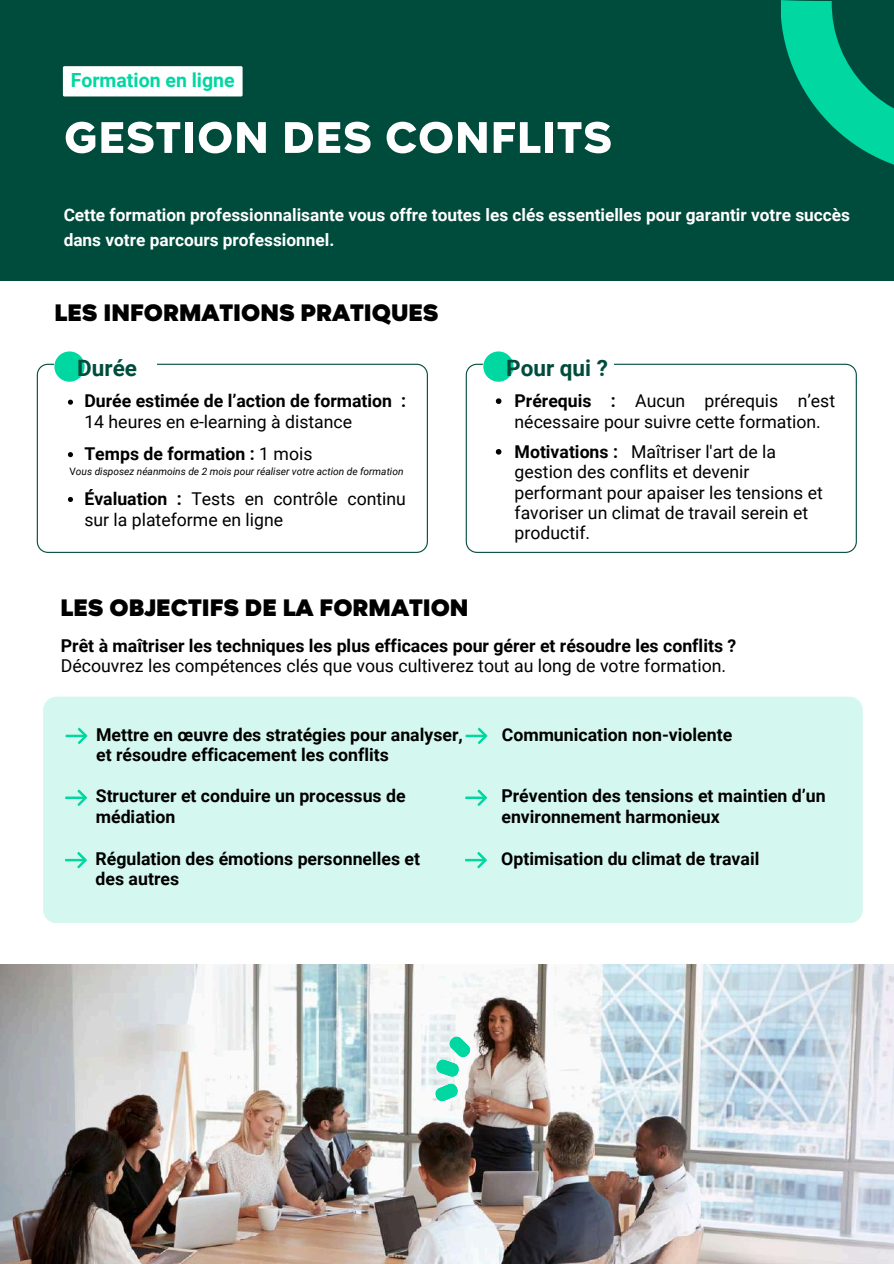
<style>
.page{position:relative;width:894px;height:1264px;background:#fff}
.page>*{position:absolute;margin:0;border:0;box-sizing:border-box;transform-origin:0 0}
.t1{font:800 50.1px "Magenos";letter-spacing:.02em;color:#fff}
.t2{font:900 27px "Magenos";color:#000}
.t3{font:700 22.5px "Roboto";color:#004c3c}
.t4{font:700 19.5px "Roboto";color:#00d7a1}
.t5{font:700 17.7px/20.2px "Roboto";color:#000}
.t6{font:17.7px/20.2px "Roboto";color:#000}
.t7{font:700 17.25px/24.8px "Roboto";color:#fff}
.t8{font:italic 10.2px "Roboto";color:#000}
.s1{font-weight:700}
.s2{font-style:normal}
</style>
<div class="page">
<div style="left:0;top:0;width:893px;height:280px;background:#004c3c"></div>
<div style="left:43px;top:696px;width:819px;height:227px;background:#d4f8ef;border-radius:13px"></div>
<svg style="left:465px;top:364px;width:391px;height:189px"></svg>
<div style="left:483px;top:347px;width:131px;height:39px;background:#fff"></div>
<div style="left:483px;top:351px;width:30px;height:31px;background:#00d7a1;border-radius:50%"></div>
<svg style="left:66px;top:727px;width:21px;height:17px"></svg>
<svg style="left:781px;top:0;width:112px;height:165px"></svg>
<svg style="left:37px;top:364px;width:390px;height:189px"></svg>
<div style="left:54px;top:347px;width:103px;height:39px;background:#fff"></div>
<div style="left:54px;top:351px;width:31px;height:31px;background:#00d7a1;border-radius:50%"></div>
<img style="left:0;top:964px;width:893px;height:299px">
<svg style="left:436px;top:1036px;width:34px;height:41px"></svg>
<svg style="left:435px;top:1083px;width:23px;height:18px"></svg>
<svg style="left:465px;top:727px;width:22px;height:17px"></svg>
<svg style="left:65px;top:789px;width:22px;height:17px"></svg>
<svg style="left:465px;top:789px;width:22px;height:17px"></svg>
<svg style="left:65px;top:851px;width:22px;height:17px"></svg>
<svg style="left:465px;top:851px;width:22px;height:17px"></svg>
<div style="left:63px;top:66px;width:179px;height:30px;background:#fff;border-radius:2px"></div>
<svg style="left:495px;top:398px;width:6px;height:6px"></svg>
<svg style="left:495px;top:449px;width:6px;height:5px"></svg>
<svg style="left:68px;top:399px;width:5px;height:6px"></svg>
<svg style="left:68px;top:452px;width:5px;height:5px"></svg>
<svg style="left:68px;top:497px;width:5px;height:5px"></svg>
<p class="t4" style="left:71px;top:69px;width:165px">Formation en ligne</p>
<h1 class="t1" style="left:64px;top:111px;width:549px">GESTION DES CONFLITS</h1>
<p class="t7" style="left:64px;top:202px;width:787px">Cette formation professionnalisante vous offre toutes les clés essentielles pour garantir votre succès dans votre parcours professionnel.</p>
<h2 class="t2" style="left:55px;top:298px;width:385px">LES INFORMATIONS PRATIQUES</h2>
<p class="t3" style="left:77px;top:355px;width:61px">Durée</p>
<p class="t5" style="left:84px;top:391px;width:323px">Durée estimée de l’action de formation :</p>
<p class="t6" style="left:84px;top:406px;width:269px;line-height:31.3px">14 heures en e-learning à distance<br><span class="s1">Temps de formation :</span> 1 mois</p>
<p class="t8" style="left:69px;top:465px;width:335px"><span class="s2">V</span>ous disposez néanmoins de 2 mois pour réaliser votre action de formation</p>
<p class="t6" style="left:84px;top:488px;width:323px;line-height:21.1px"><span class="s1">Évaluation :</span> Tests en contrôle continu sur la plateforme en ligne</p>
<h2 class="t2" style="left:60px;top:593px;width:409px">LES OBJECTIFS DE LA FORMATION</h2>
<p class="t3" style="left:506px;top:355px;width:103px">Pour qui ?</p>
<p class="t6" style="left:514px;top:391px;width:322px"><span class="s1">Prérequis :</span> Aucun prérequis n’est nécessaire pour suivre cette formation.</p>
<p class="t6" style="left:514px;top:442px;width:309px"><span class="s1">Motivations :</span> Maîtriser l'art de la gestion des conflits et devenir performant pour apaiser les tensions et favoriser un climat de travail serein et productif.</p>
<p class="t5" style="left:61px;top:635px;width:676px">Prêt à maîtriser les techniques les plus efficaces pour gérer et résoudre les conflits ?</p>
<p class="t6" style="left:61px;top:656px;width:666px">Découvrez les compétences clés que vous cultiverez tout au long de votre formation.</p>
<p class="t5" style="left:96px;top:724px;width:368px">Mettre en œuvre des stratégies pour analyser, et résoudre efficacement les conflits</p>
<p class="t5" style="left:96px;top:786px;width:311px">Structurer et conduire un processus de médiation</p>
<p class="t5" style="left:501px;top:724px;width:232px">Communication non-violente</p>
<p class="t5" style="left:501px;top:786px;width:326px">Prévention des tensions et maintien d’un environnement harmonieux</p>
<p class="t5" style="left:96px;top:848px;width:326px">Régulation des émotions personnelles et des autres</p>
<p class="t5" style="left:501px;top:848px;width:260px">Optimisation du climat de travail</p>
</div>
